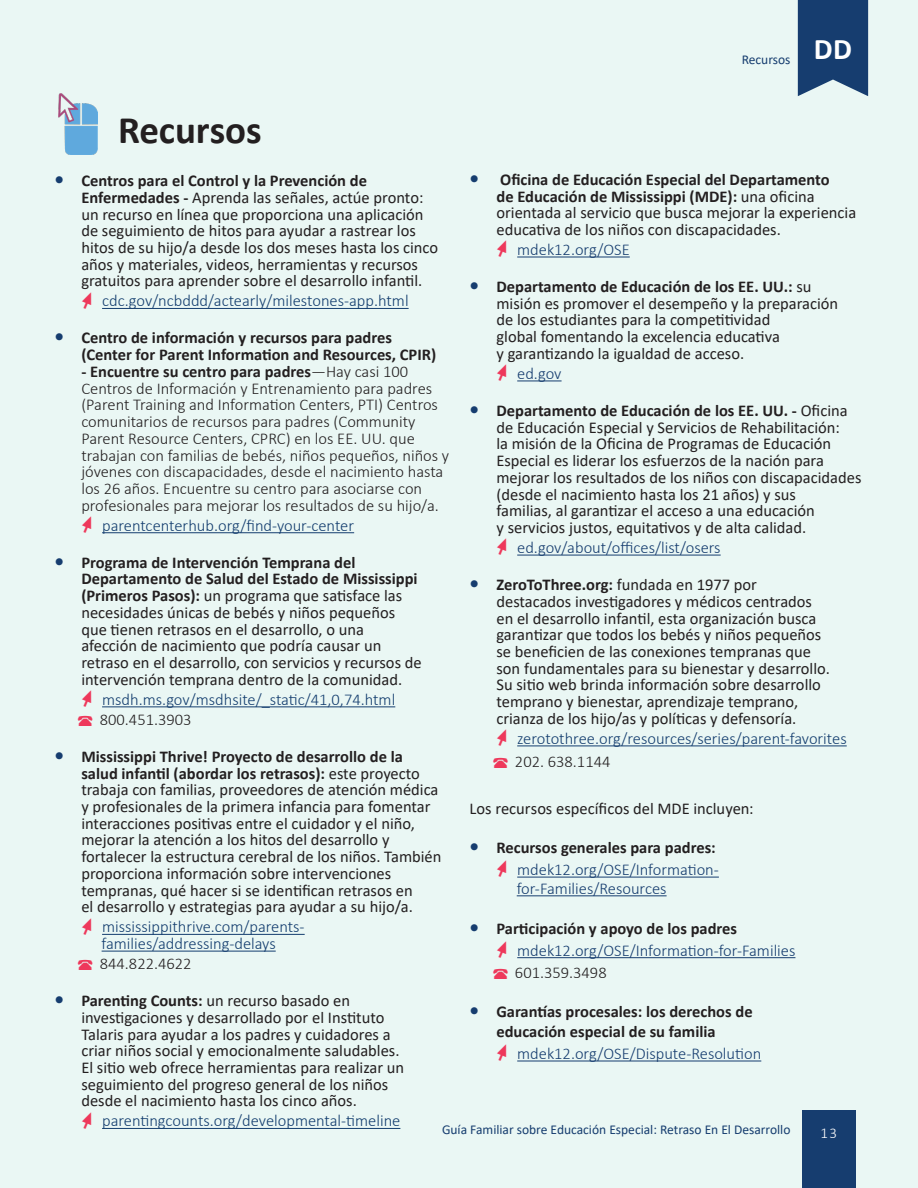
<style>
.page{position:relative;width:918px;height:1188px;background:#eaf7f4}
.page>*{position:absolute;margin:0;border:0;box-sizing:border-box;transform-origin:0 0}
.t1{font:700 39px "Calibri";letter-spacing:-.005em;color:#231f20}
.t2{font:700 30px "Calibri";color:#fff}
.t3{font:16.5px/16.8px "Calibri";color:#231f20}
.t4{font:300 16.5px/16.8px "Calibri";color:#231f20}
.t5{font:300 16.5px/16.8px "Calibri";color:#143e6f}
.t6{font:700 16.5px/16.8px "Calibri";color:#231f20}
.t7{font:300 16.5px/18.8px "Calibri";color:#163d6f}
.t8{font:300 15px "Calibri";color:#fff}
.t9{font:13.5px "Calibri";color:#163d6f}
.s1{font-weight:700;font-size:19.5px;color:#163d6f}
.s2{font-weight:700}
.s3{font-size:19.5px;color:#163d6f}
</style>
<div class="page">
<hr style="left:102px;top:308px;width:307px;height:1px;background:#143e6f">
<hr style="left:102px;top:532px;width:252px;height:1px;background:#143e6f">
<hr style="left:102px;top:706px;width:293px;height:1px;background:#143e6f">
<hr style="left:102px;top:934px;width:203px;height:1px;background:#143e6f">
<hr style="left:102px;top:951px;width:174px;height:1px;background:#143e6f">
<hr style="left:102px;top:1128px;width:298px;height:1px;background:#143e6f">
<hr style="left:517px;top:257px;width:113px;height:1px;background:#163d6f">
<hr style="left:517px;top:381px;width:45px;height:1px;background:#163d6f">
<hr style="left:517px;top:555px;width:204px;height:1px;background:#163d6f">
<hr style="left:517px;top:745px;width:330px;height:1px;background:#143e6f">
<hr style="left:517px;top:877px;width:202px;height:1px;background:#163d6f">
<hr style="left:517px;top:895px;width:150px;height:1px;background:#163d6f">
<hr style="left:517px;top:957px;width:278px;height:1px;background:#163d6f">
<hr style="left:517px;top:1061px;width:244px;height:1px;background:#163d6f">
<img style="left:59px;top:93px;width:39px;height:61px">
<svg style="left:798px;top:0;width:70px;height:96px;background:#284c7a"></svg>
<div style="left:802px;top:1111px;width:54px;height:77px;background:#163d6f"></div>
<p class="t9" style="left:742px;top:50px;width:50px">Recursos</p>
<h2 class="t2" style="left:814px;top:28px;width:40px">DD</h2>
<p class="t1" style="left:118px;top:103px;width:145px">Recursos</p>
<p class="t3" style="left:81px;top:172px;width:358px;text-indent:-27px"><span class="s1">•</span> <span class="s2">Centros para el Control y la Prevención de Enfermedades -</span> Aprenda las señales, actúe pronto: un recurso en línea que proporciona una aplicación de seguimiento de hitos para ayudar a rastrear los hitos de su hijo/a desde los dos meses hasta los cinco años y materiales, videos, herramientas y recursos gratuitos para aprender sobre el desarrollo infantil.</p>
<p class="t5" style="left:102px;top:292px;width:308px">cdc.gov/ncbddd/actearly/milestones-app.html</p>
<p class="t6" style="left:81px;top:329px;width:356px;text-indent:-27px"><span class="s3">•</span> Centro de información y recursos para padres (Center for Parent Information and Resources, CPIR)</p>
<p class="t4" style="left:81px;top:363px;width:369px"><span class="s2">- Encuentre su centro para padres</span>—Hay casi 100<br>Centros de Información y Entrenamiento para padres (Parent Training and Information Centers, PTI) Centros comunitarios de recursos para padres (Community Parent Resource Centers, CPRC) en los EE. UU. que trabajan con familias de bebés, niños pequeños, niños y jóvenes con discapacidades, desde el nacimiento hasta los 26 años. Encuentre su centro para asociarse con profesionales para mejorar los resultados de su hijo/a.</p>
<p class="t5" style="left:102px;top:517px;width:254px">parentcenterhub.org/find-your-center</p>
<p class="t3" style="left:81px;top:553px;width:342px;text-indent:-27px"><span class="s1">•</span> <span class="s2">Programa de Intervención Temprana del Departamento de Salud del Estado de Mississippi (Primeros Pasos):</span> un programa que satisface las necesidades únicas de bebés y niños pequeños que tienen retrasos en el desarrollo, o una afección de nacimiento que podría causar un retraso en el desarrollo, con servicios y recursos de intervención temprana dentro de la comunidad.</p>
<p class="t5" style="left:102px;top:691px;width:295px">msdh.ms.gov/msdhsite/_static/41,0,74.html</p>
<p class="t4" style="left:100px;top:711px;width:93px">800.451.3903</p>
<p class="t3" style="left:81px;top:748px;width:362px;text-indent:-27px"><span class="s1">•</span> <span class="s2">Mississippi Thrive! Proyecto de desarrollo de la salud infantil (abordar los retrasos):</span> este proyecto trabaja con familias, proveedores de atención médica y profesionales de la primera infancia para fomentar interacciones positivas entre el cuidador y el niño, mejorar la atención a los hitos del desarrollo y fortalecer la estructura cerebral de los niños. También proporciona información sobre intervenciones tempranas, qué hacer si se identifican retrasos en<br>el desarrollo y estrategias para ayudar a su hijo/a.</p>
<p class="t5" style="left:102px;top:918px;width:205px">mississippithrive.com/parents&shy;families/addressing-delays</p>
<p class="t4" style="left:100px;top:955px;width:93px">844.822.4622</p>
<p class="t3" style="left:81px;top:992px;width:324px;text-indent:-27px"><span class="s1">•</span> <span class="s2">Parenting Counts:</span> un recurso basado en investigaciones y desarrollado por el Instituto Talaris para ayudar a los padres y cuidadores a criar niños social y emocionalmente saludables.<br>El sitio web ofrece herramientas para realizar un seguimiento del progreso general de los niños desde el nacimiento hasta los cinco años.</p>
<p class="t5" style="left:102px;top:1112px;width:300px">parentingcounts.org/developmental-timeline</p>
<p class="t3" style="left:496px;top:171px;width:361px;text-indent:-27px"><span class="s1">•</span> <span class="s2">Oficina de Educación Especial del Departamento<br>de Educación de Mississippi (MDE):</span> una oficina orientada al servicio que busca mejorar la experiencia educativa de los niños con discapacidades.</p>
<p class="t7" style="left:517px;top:240px;width:114px">mdek12.org/OSE</p>
<p class="t3" style="left:496px;top:278px;width:343px;text-indent:-27px"><span class="s1">•</span> <span class="s2">Departamento de Educación de los EE. UU.:</span> su misión es promover el desempeño y la preparación de los estudiantes para la competitividad<br>global fomentando la excelencia educativa<br>y garantizando la igualdad de acceso.</p>
<p class="t7" style="left:517px;top:364px;width:46px">ed.gov</p>
<p class="t3" style="left:496px;top:402px;width:367px;text-indent:-27px"><span class="s1">•</span> <span class="s2">Departamento de Educación de los EE. UU. -</span> Oficina de Educación Especial y Servicios de Rehabilitación:<br>la misión de la Oficina de Programas de Educación Especial es liderar los esfuerzos de la nación para mejorar los resultados de los niños con discapacidades (desde el nacimiento hasta los 21 años) y sus<br>familias, al garantizar el acceso a una educación<br>y servicios justos, equitativos y de alta calidad.</p>
<p class="t7" style="left:517px;top:538px;width:205px">ed.gov/about/offices/list/osers</p>
<p class="t3" style="left:496px;top:576px;width:335px;text-indent:-27px"><span class="s1">•</span> <span class="s2">ZeroToThree.org:</span> fundada en 1977 por destacados investigadores y médicos centrados en el desarrollo infantil, esta organización busca garantizar que todos los bebés y niños pequeños se beneficien de las conexiones tempranas que son fundamentales para su bienestar y desarrollo.<br>Su sitio web brinda información sobre desarrollo temprano y bienestar, aprendizaje temprano, crianza de los hijo/as y políticas y defensoría.</p>
<p class="t5" style="left:517px;top:730px;width:331px">zerotothree.org/resources/series/parent-favorites</p>
<p class="t4" style="left:515px;top:752px;width:97px">202. 638.1144</p>
<p class="t3" style="left:469px;top:800px;width:286px">Los recursos específicos del MDE incluyen:</p>
<p class="t6" style="left:469px;top:839px;width:248px"><span class="s3">•</span> Recursos generales para padres:</p>
<p class="t7" style="left:517px;top:860px;width:204px">mdek12.org/OSE/Information&shy;for-Families/Resources</p>
<p class="t6" style="left:469px;top:920px;width:269px"><span class="s3">•</span> Participación y apoyo de los padres</p>
<p class="t7" style="left:517px;top:941px;width:280px">mdek12.org/OSE/Information-for-Families</p>
<p class="t4" style="left:515px;top:964px;width:93px">601.359.3498</p>
<p class="t6" style="left:496px;top:1002px;width:258px;line-height:19.5px;text-indent:-27px"><span class="s3">•</span> Garantías procesales: los derechos de educación especial de su familia</p>
<p class="t7" style="left:517px;top:1044px;width:246px">mdek12.org/OSE/Dispute-Resolution</p>
<p class="t9" style="left:442px;top:1121px;width:350px">Guía Familiar sobre Educación Especial: Retraso En El Desarrollo</p>
<p class="t8" style="left:821px;top:1124px;width:18px">13</p>
</div>
